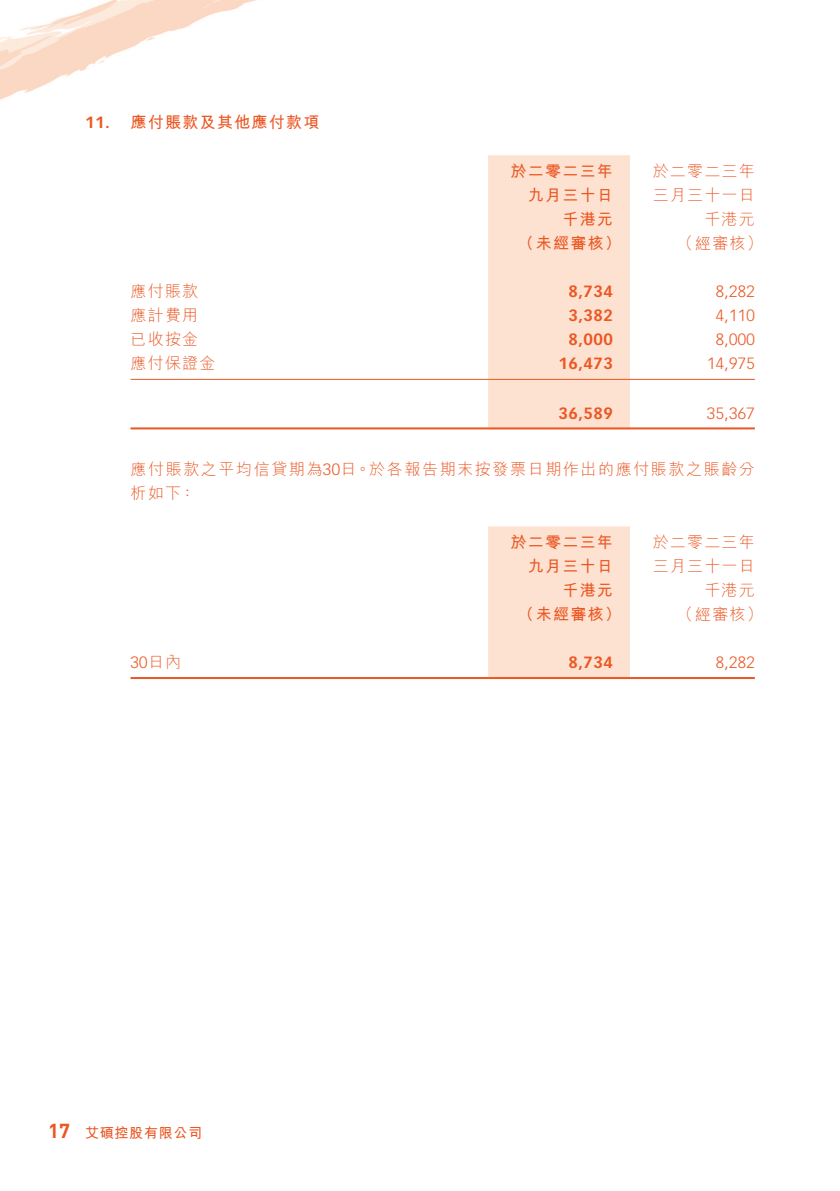
<style>
.page{position:relative;width:840px;height:1191px;background:#fff}
.page>*{position:absolute;margin:0;border:0;box-sizing:border-box;transform-origin:0 0}
.t1{font:700 20px "DIN";color:#eb5723}
.t2{font:300 16px/24px "M Hei HK";letter-spacing:.075em;color:#eb5723;text-align:right}
.t3{font:700 16px/24px "M Hei HK";letter-spacing:.08em;color:#eb5723;text-align:right}
.t4{font:300 16px/24px "M Hei HK";letter-spacing:.1em;color:#eb5723}
.t5{font:300 16px "Vectora LT Std";letter-spacing:.025em;color:#eb5723}
.t6{font:700 16px "Vectora LT Std";letter-spacing:.03em;color:#eb5723}
.t7{font:700 14px "M Hei HK";letter-spacing:.05em;color:#eb5723}
.s1{font-family:"Vectora LT Std"}
.s2{font-family:"M Hei HK"}
</style>
<div class="page">
<img style="left:0;top:0;width:755px;height:680px">
<div style="left:488px;top:155px;width:141px;height:272px;background:#fde2d1"></div>
<hr style="left:130px;top:379px;width:358px;height:1px;background:#eb5723">
<hr style="left:488px;top:379px;width:141px;height:1px;background:#eb5723">
<hr style="left:629px;top:379px;width:125px;height:1px;background:#eb5723">
<hr style="left:130px;top:427px;width:358px;height:2px;background:#eb5723">
<hr style="left:488px;top:427px;width:141px;height:2px;background:#eb5723">
<hr style="left:629px;top:427px;width:125px;height:2px;background:#eb5723">
<div style="left:488px;top:526px;width:141px;height:151px;background:#fde2d1"></div>
<hr style="left:130px;top:677px;width:358px;height:2px;background:#eb5723">
<hr style="left:488px;top:677px;width:141px;height:2px;background:#eb5723">
<hr style="left:629px;top:677px;width:125px;height:2px;background:#eb5723">
<p class="t6" style="left:85px;top:112px;width:26px">11.</p>
<p class="t3" style="left:130px;top:108px;width:190px">應付賬款及其他應付款項</p>
<p class="t3" style="left:510px;top:158px;width:104px">於二零二三年九月三十日</p>
<p class="t2" style="left:652px;top:159px;width:104px">於二零二三年三月三十一日千港元</p>
<p class="t3" style="left:562px;top:206px;width:52px">千港元</p>
<p class="t3" style="left:517px;top:230px;width:105px">（未經審核）</p>
<p class="t2" style="left:676px;top:231px;width:87px">（經審核(</p>
<p class="t2" style="left:130px;top:279px;width:69px">應付賬款</p>
<p class="t6" style="left:568px;top:282px;width:46px">8,734</p>
<p class="t5" style="left:715px;top:282px;width:41px">8,282</p>
<p class="t2" style="left:130px;top:303px;width:69px">應計費用</p>
<p class="t6" style="left:568px;top:306px;width:46px">3,382</p>
<p class="t5" style="left:715px;top:306px;width:41px">4,110</p>
<p class="t2" style="left:130px;top:327px;width:69px">已收按金</p>
<p class="t6" style="left:568px;top:330px;width:46px">8,000</p>
<p class="t5" style="left:715px;top:330px;width:41px">8,000</p>
<p class="t2" style="left:130px;top:351px;width:86px">應付保證金</p>
<p class="t6" style="left:558px;top:354px;width:56px">16,473</p>
<p class="t5" style="left:706px;top:354px;width:49px">14,975</p>
<p class="t6" style="left:558px;top:403px;width:56px">36,589</p>
<p class="t5" style="left:706px;top:404px;width:49px">35,367</p>
<p class="t4" style="left:130px;top:457px;width:625px">應付賬款之平均信貸期為<span class="s1">30</span>日。於各報告期末按發票日期作出的應付賬款之賬齡分析如下：</p>
<p class="t3" style="left:510px;top:529px;width:104px">於二零二三年九月三十日</p>
<p class="t2" style="left:652px;top:530px;width:104px">於二零二三年三月三十一日千港元</p>
<p class="t3" style="left:562px;top:577px;width:52px">千港元</p>
<p class="t5" style="left:130px;top:653px;width:52px">30<span class="s2">日內</span></p>
<p class="t3" style="left:517px;top:601px;width:105px">（未經審核）</p>
<p class="t6" style="left:568px;top:653px;width:46px">8,734</p>
<p class="t2" style="left:676px;top:602px;width:87px">（經審核(</p>
<p class="t5" style="left:715px;top:653px;width:41px">8,282</p>
<p class="t1" style="left:48px;top:1117px;width:23px">17</p>
<p class="t7" style="left:85px;top:1122px;width:118px">艾碩控股有限公司</p>
</div>
